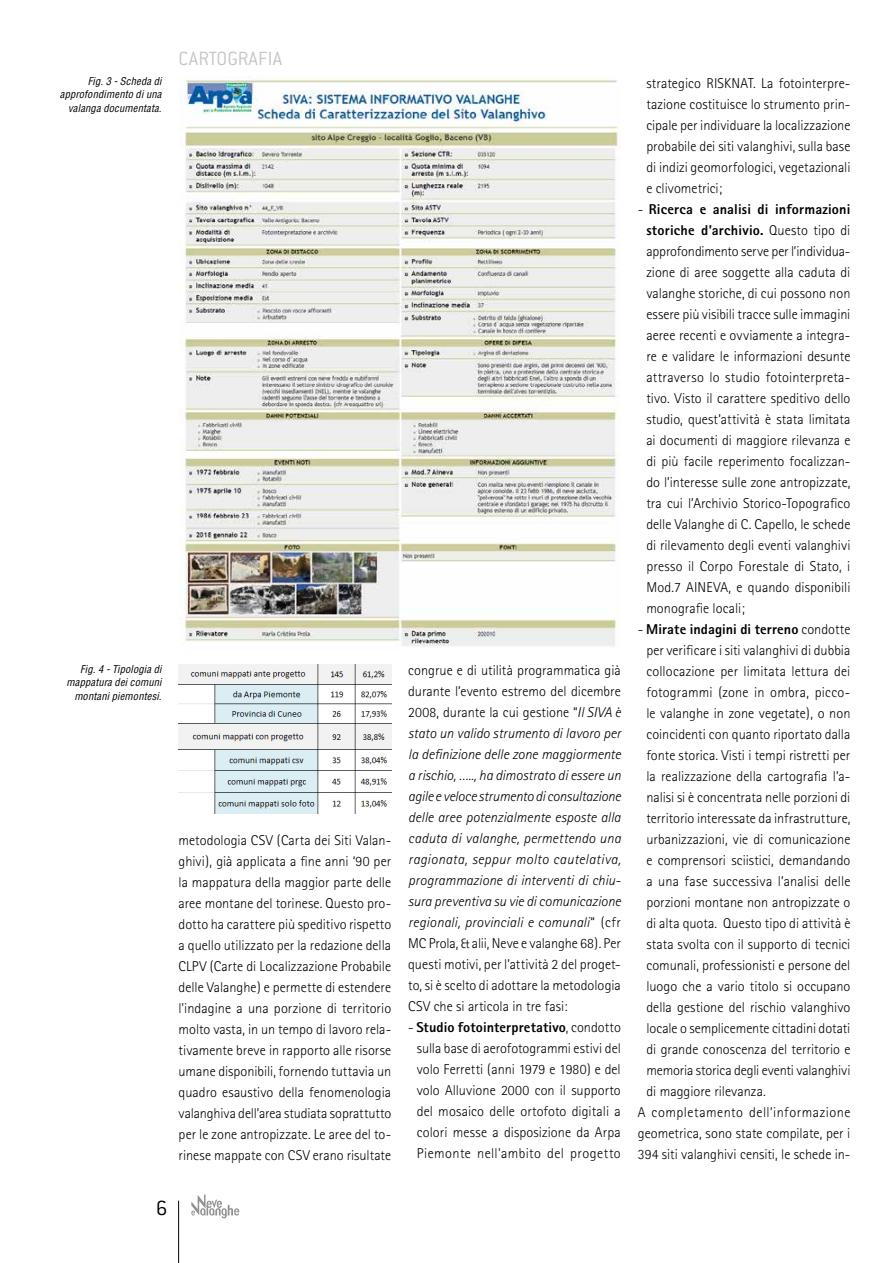
<style>
.page{position:relative;width:893px;height:1263px;background:#fff}
.page>*{position:absolute;margin:0;border:0;box-sizing:border-box;transform-origin:0 0}
.t1{font:300 22.5px "Conduit ITC";color:#000}
.t2{font:300 21px "Conduit ITC";letter-spacing:.01em;color:#c6c6c6}
.t3{font:300 14.25px/21px "Rotis Sans Serif";letter-spacing:.005em;color:#000;text-align:justify}
.t4{font:italic 300 14.25px/21px "Rotis Sans Serif";letter-spacing:.01em;color:#000;text-align:justify}
.t5{font:800 14.25px "Rotis Sans Serif";letter-spacing:.005em;color:#000}
.t6{font:300 14.25px "Rotis Sans Serif";letter-spacing:.035em;color:#000}
.t7{font:italic condensed 10.5px/13.5px "Helvetica";letter-spacing:.02em;color:#000;text-align:right}
.s1{font-style:normal}
.s2{font-weight:800}
.s3{font-weight:300}
</style>
<div class="page">
<img style="left:180px;top:77px;width:439px;height:569px">
<img style="left:179px;top:664px;width:212px;height:149px">
<hr style="left:178px;top:1201px;width:1px;height:62px;background:#000">
<svg style="left:191px;top:1194px;width:48px;height:24px"></svg>
<p class="t7" style="left:60px;top:74px;width:103px">Fig. 3 - Scheda di approfondimento di una valanga documentata.</p>
<h2 class="t2" style="left:179px;top:47px;width:105px">CARTOGRAFIA</h2>
<p class="t7" style="left:67px;top:662px;width:97px">Fig. 4 - Tipologia di mappatura dei comuni montani piemontesi.</p>
<p class="t3" style="left:179px;top:830px;width:214px">metodologia CSV (Carta dei Siti Valan&shy;ghivi), già applicata a fine anni ‘90 per la mappatura della maggior parte delle aree montane del torinese. Questo pro&shy;dotto ha carattere più speditivo rispetto a quello utilizzato per la redazione della CLPV (Carte di Localizzazione Probabile delle Valanghe) e permette di estendere l'indagine a una porzione di territorio molto vasta, in un tempo di lavoro rela&shy;tivamente breve in rapporto alle risorse umane disponibili, fornendo tuttavia un quadro esaustivo della fenomenologia valanghiva dell’area studiata soprattutto per le zone antropizzate. Le aree del to&shy;rinese mappate con CSV erano risultate</p>
<h1 class="t1" style="left:156px;top:1196px;width:13px">6</h1>
<p class="t4" style="left:408px;top:660px;width:214px"><span class="s1">congrue e di utilità programmatica già durante l’evento estremo del dicembre 2008, durante la cui gestione “</span>Il SIVA è stato un valido strumento di lavoro per la definizione delle zone maggiormente a rischio, ….., ha dimostrato di essere un agile e veloce strumento di consultazione delle aree potenzialmente esposte alla caduta di valanghe, permettendo una ragionata, seppur molto cautelativa, programmazione di interventi di chiu&shy;sura preventiva su vie di comunicazione regionali, provinciali e comunali<span class="s1">“ (cfr MC Prola, &amp; alii, Neve e valanghe 68). Per questi motivi, per l’attività 2 del proget&shy;to, si è scelto di adottare la metodologia CSV che si articola in tre fasi:</span></p>
<p class="t3" style="left:408px;top:1017px;width:214px;text-align:center">- <span class="s2">Studio fotointerpretativo</span>, condotto sulla base di aerofotogrammi estivi del volo Ferretti (anni 1979 e 1980) e del volo Alluvione 2000 con il supporto del mosaico delle ortofoto digitali a colori messe a disposizione da Arpa Piemonte nell'ambito del progetto</p>
<p class="t3" style="left:646px;top:72px;width:206px">strategico RISKNAT. La fotointerpre&shy;tazione costituisce lo strumento prin&shy;cipale per individuare la localizzazione probabile dei siti valanghivi, sulla base di indizi geomorfologici, vegetazionali e clivometrici;</p>
<p class="t3" style="left:646px;top:198px;width:206px;text-indent:-9px">- <span class="s2">Ricerca e analisi di informazioni storiche d’archivio.</span> Questo tipo di approfondimento serve per l’individua&shy;zione di aree soggette alla caduta di valanghe storiche, di cui possono non essere più visibili tracce sulle immagini aeree recenti e ovviamente a integra&shy;re e validare le informazioni desunte attraverso lo studio fotointerpreta&shy;tivo. Visto il carattere speditivo dello studio, quest’attività è stata limitata ai documenti di maggiore rilevanza e di più facile reperimento focalizzan&shy;do l’interesse sulle zone antropizzate, tra cui l’Archivio Storico-Topografico delle Valanghe di C. Capello, le schede di rilevamento degli eventi valanghivi presso il Corpo Forestale di Stato, i Mod.7 AINEVA, e quando disponibili monografie locali;</p>
<p class="t5" style="left:638px;top:620px;width:214px"><span class="s3">-</span> Mirate indagini di terreno <span class="s3">condotte</span></p>
<p class="t3" style="left:646px;top:639px;width:206px">per verificare i siti valanghivi di dubbia</p>
<p class="t3" style="left:646px;top:660px;width:206px">collocazione per limitata lettura dei</p>
<p class="t3" style="left:646px;top:681px;width:206px">fotogrammi (zone in ombra, picco-</p>
<p class="t3" style="left:646px;top:702px;width:206px">le valanghe in zone vegetate), o non</p>
<p class="t3" style="left:646px;top:723px;width:206px">coincidenti con quanto riportato dalla</p>
<p class="t3" style="left:646px;top:744px;width:206px">fonte storica. Visti i tempi ristretti per</p>
<p class="t3" style="left:646px;top:765px;width:206px">la realizzazione della cartografia l’a-</p>
<p class="t3" style="left:646px;top:786px;width:206px">nalisi si è concentrata nelle porzioni di</p>
<p class="t3" style="left:646px;top:807px;width:206px">territorio interessate da infrastrutture,</p>
<p class="t3" style="left:646px;top:828px;width:206px">urbanizzazioni, vie di comunicazione</p>
<p class="t3" style="left:646px;top:849px;width:206px">e comprensori sciistici, demandando</p>
<p class="t3" style="left:646px;top:870px;width:206px">a una fase successiva l’analisi delle</p>
<p class="t3" style="left:646px;top:891px;width:206px">porzioni montane non antropizzate o</p>
<p class="t3" style="left:646px;top:912px;width:206px">di alta quota. Questo tipo di attività è</p>
<p class="t3" style="left:646px;top:933px;width:206px">stata svolta con il supporto di tecnici</p>
<p class="t3" style="left:646px;top:954px;width:206px">comunali, professionisti e persone del</p>
<p class="t3" style="left:646px;top:975px;width:206px">luogo che a vario titolo si occupano</p>
<p class="t3" style="left:646px;top:996px;width:206px">della gestione del rischio valanghivo</p>
<p class="t3" style="left:646px;top:1017px;width:206px">locale o semplicemente cittadini dotati</p>
<p class="t3" style="left:646px;top:1038px;width:206px">di grande conoscenza del territorio e</p>
<p class="t3" style="left:646px;top:1059px;width:206px">memoria storica degli eventi valanghivi</p>
<p class="t3" style="left:646px;top:1080px;width:121px">di maggiore rilevanza.</p>
<p class="t6" style="left:638px;top:1104px;width:214px">A completamento dell’informazione</p>
<p class="t3" style="left:638px;top:1122px;width:214px">geometrica, sono state compilate, per i</p>
<p class="t3" style="left:638px;top:1144px;width:214px">394 siti valanghivi censiti, le schede in-</p>
</div>
